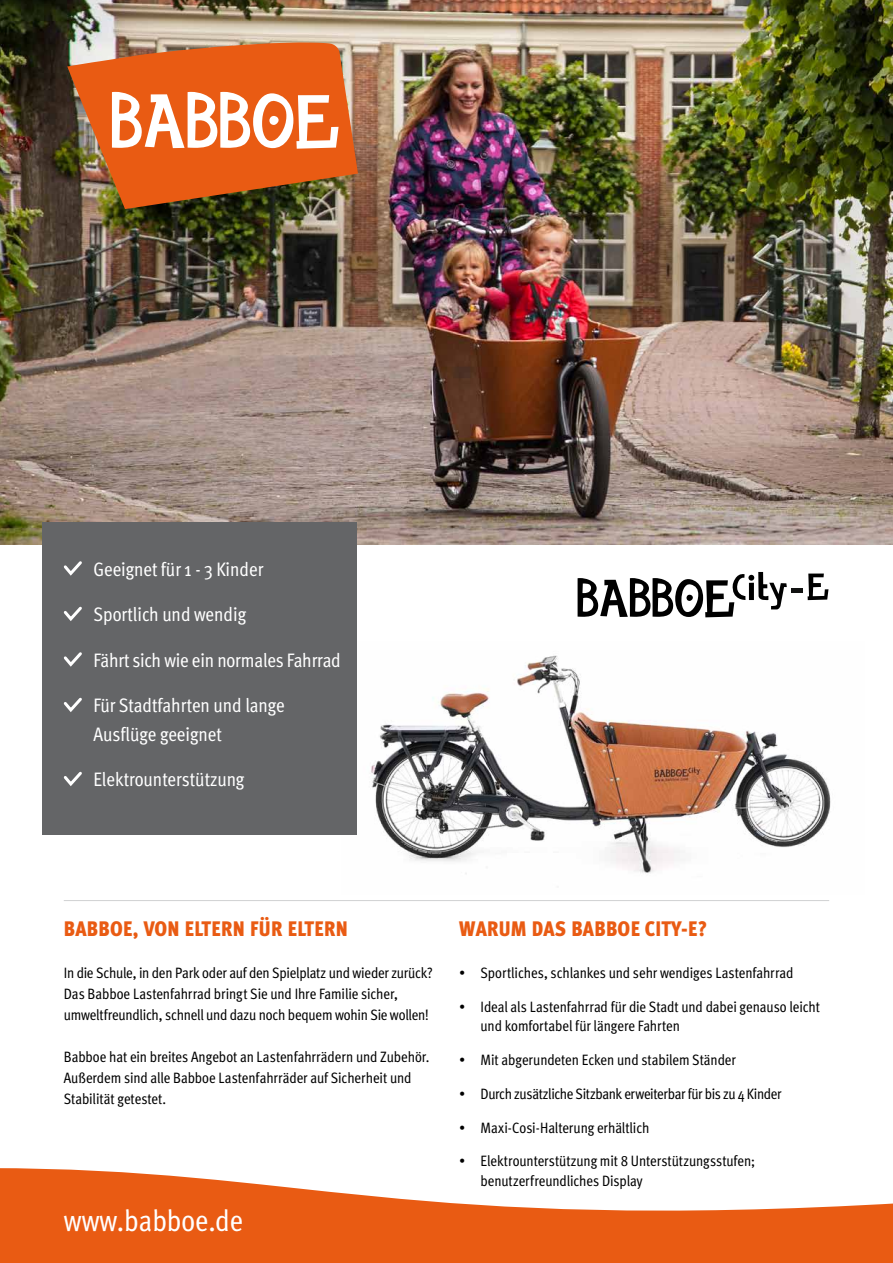
<style>
.page{position:relative;width:893px;height:1263px;background:#fff}
.page>*{position:absolute;margin:0;border:0;box-sizing:border-box;transform-origin:0 0}
.t1{font:30px "Meta Cond";color:#fff}
.t2{font:900 21px "Meta Cond";letter-spacing:.02em;color:#e95b13}
.t3{font:19.5px/28.5px "Meta Cond";letter-spacing:-.005em;color:#fff}
.t4{font:15px/21px "Meta Cond";letter-spacing:-.01em;color:#000}
</style>
<div class="page">
<img style="left:0;top:0;width:893px;height:544px">
<img style="left:371px;top:655px;width:460px;height:219px">
<div style="left:43px;top:523px;width:314px;height:312px;background:#646567"></div>
<svg style="left:63px;top:561px;width:19px;height:15px"></svg>
<svg style="left:63px;top:606px;width:19px;height:15px"></svg>
<svg style="left:63px;top:652px;width:19px;height:15px"></svg>
<svg style="left:63px;top:697px;width:19px;height:15px"></svg>
<svg style="left:63px;top:771px;width:19px;height:15px"></svg>
<svg style="left:578px;top:572px;width:209px;height:45px"></svg>
<hr style="left:791px;top:588px;width:11px;height:4px;background:#111211">
<svg style="left:808px;top:573px;width:20px;height:27px"></svg>
<svg style="left:0;top:1168px;width:893px;height:95px;fill:#e95b13"></svg>
<img style="left:67px;top:43px;width:291px;height:166px">
<svg style="left:112px;top:92px;width:227px;height:57px"></svg>
<hr style="left:64px;top:900px;width:765px;height:1px;background:#d0d1d2">
<h3 class="t3" style="left:94px;top:554px;width:171px">Geeignet für 1 - 3 Kinder</h3>
<h3 class="t3" style="left:94px;top:600px;width:154px">Sportlich und wendig</h3>
<h3 class="t3" style="left:94px;top:645px;width:249px">Fährt sich wie ein normales Fahrrad</h3>
<h3 class="t3" style="left:94px;top:691px;width:193px">Für Stadtfahrten und lange<br>Ausflüge geeignet</h3>
<h3 class="t3" style="left:94px;top:765px;width:152px">Elektrounterstützung</h3>
<h2 class="t2" style="left:64px;top:916px;width:286px">BABBOE, VON ELTERN FÜR ELTERN</h2>
<p class="t4" style="left:64px;top:962px;width:371px">In die Schule, in den Park oder auf den Spielplatz und wieder zurück?<br>Das Babboe Lastenfahrrad bringt Sie und Ihre Familie sicher, umweltfreundlich, schnell und dazu noch bequem wohin Sie wollen!</p>
<p class="t4" style="left:64px;top:1046px;width:367px">Babboe hat ein breites Angebot an Lastenfahrrädern und Zubehör.<br>Außerdem sind alle Babboe Lastenfahrräder auf Sicherheit und<br>Stabilität getestet.</p>
<h1 class="t1" style="left:64px;top:1204px;width:181px">www.babboe.de</h1>
<h2 class="t2" style="left:459px;top:916px;width:250px">WARUM DAS BABBOE CITY-E?</h2>
<p class="t4" style="left:459px;top:962px;width:336px">• Sportliches, schlankes und sehr wendiges Lastenfahrrad</p>
<p class="t4" style="left:480px;top:997px;width:341px;line-height:19.5px;text-indent:-21px">• Ideal als Lastenfahrrad für die Stadt und dabei genauso leicht und komfortabel für längere Fahrten</p>
<p class="t4" style="left:459px;top:1049px;width:278px">• Mit abgerundeten Ecken und stabilem Ständer</p>
<p class="t4" style="left:459px;top:1083px;width:324px">• Durch zusätzliche Sitzbank erweiterbar für bis zu 4 Kinder</p>
<p class="t4" style="left:459px;top:1117px;width:192px">• Maxi-Cosi-Halterung erhältlich</p>
<p class="t4" style="left:480px;top:1151px;width:276px;line-height:19.5px;text-indent:-21px">• Elektrounterstützung mit 8 Unterstützungsstufen; benutzerfreundliches Display</p>
</div>
